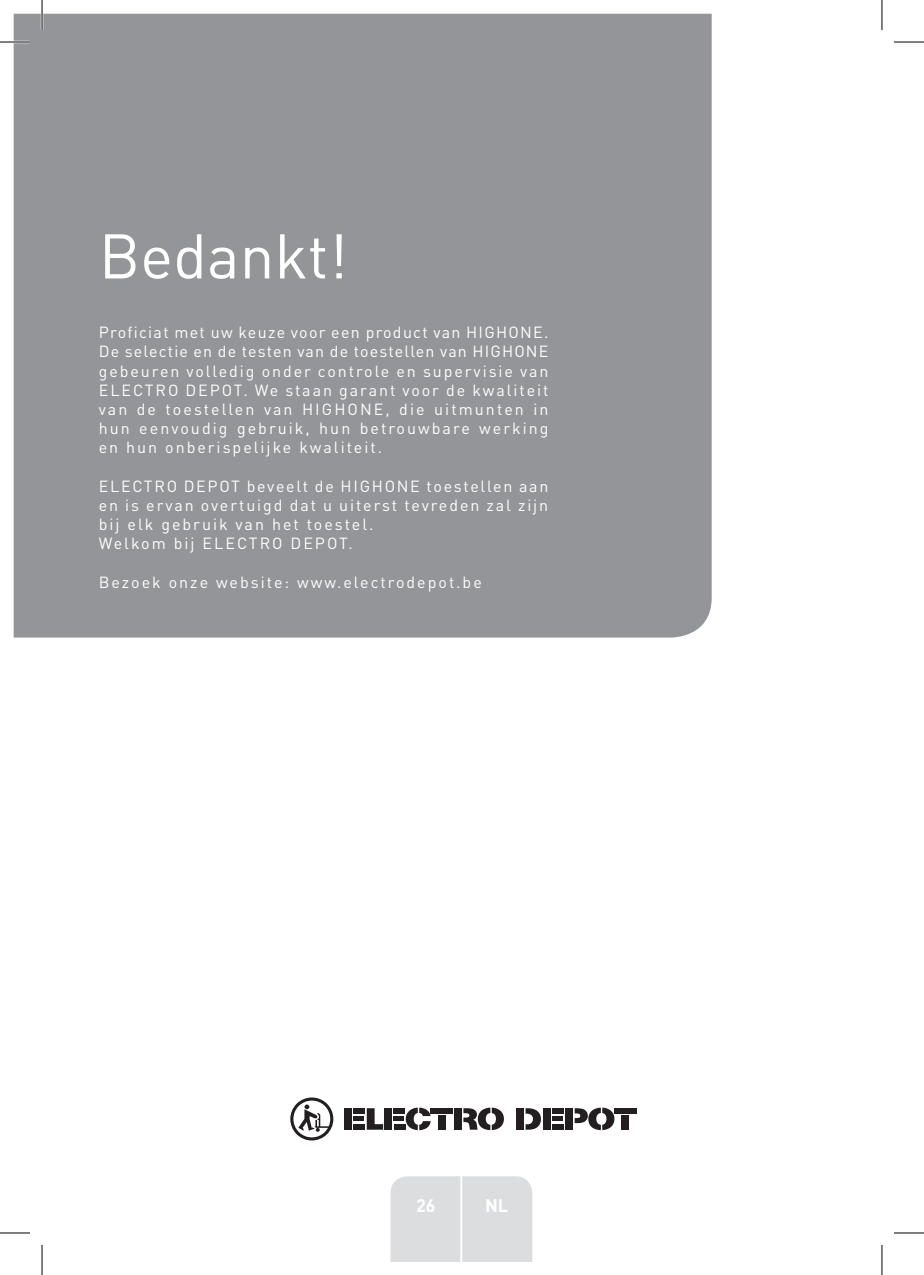
<style>
.page{position:relative;width:924px;height:1275px;background:#fff}
.page>*{position:absolute;margin:0;border:0;box-sizing:border-box;transform-origin:0 0}
.t1{font:62px "DIN Pro";color:#fff}
.t2{font:700 18px "DIN Pro";color:#fff}
.t3{font:16px/19.2px "DIN Pro";letter-spacing:.125em;color:#fff;text-align:justify}
</style>
<div class="page">
<div style="left:14px;top:14px;width:697px;height:623px;background:#939598"></div>
<svg style="left:366px;top:1108px;width:17px;height:21px"></svg>
<div style="left:393px;top:1116px;width:10px;height:5px;background:#231f20"></div>
<div style="left:393px;top:1108px;width:12px;height:5px;background:#231f20"></div>
<div style="left:393px;top:1124px;width:12px;height:5px;background:#231f20"></div>
<div style="left:384px;top:1108px;width:8px;height:21px;background:#231f20"></div>
<div style="left:353px;top:1116px;width:10px;height:5px;background:#231f20"></div>
<div style="left:353px;top:1108px;width:12px;height:5px;background:#231f20"></div>
<div style="left:353px;top:1124px;width:12px;height:5px;background:#231f20"></div>
<div style="left:344px;top:1108px;width:8px;height:21px;background:#231f20"></div>
<div style="left:454px;top:1108px;width:8px;height:21px;background:#231f20"></div>
<svg style="left:463px;top:1107px;width:40px;height:23px"></svg>
<svg style="left:405px;top:1107px;width:25px;height:23px"></svg>
<div style="left:430px;top:1108px;width:23px;height:5px;background:#231f20"></div>
<div style="left:437px;top:1115px;width:8px;height:14px;background:#231f20"></div>
<div style="left:552px;top:1116px;width:10px;height:5px;background:#231f20"></div>
<div style="left:552px;top:1108px;width:11px;height:5px;background:#231f20"></div>
<div style="left:552px;top:1124px;width:11px;height:5px;background:#231f20"></div>
<div style="left:542px;top:1108px;width:8px;height:21px;background:#231f20"></div>
<div style="left:516px;top:1108px;width:8px;height:21px;background:#231f20"></div>
<svg style="left:525px;top:1108px;width:15px;height:21px"></svg>
<div style="left:614px;top:1108px;width:22px;height:5px;background:#231f20"></div>
<div style="left:621px;top:1115px;width:8px;height:14px;background:#231f20"></div>
<div style="left:565px;top:1108px;width:8px;height:21px;background:#231f20"></div>
<svg style="left:574px;top:1107px;width:40px;height:23px"></svg>
<svg style="left:290px;top:1097px;width:43px;height:43px"></svg>
<div style="left:390px;top:1176px;width:142px;height:85px;background:#dcdddf"></div>
<hr style="left:460px;top:1153px;width:2px;height:108px;background:#fff">
<hr style="left:0;top:41px;width:30px;height:2px;background:#fff">
<hr style="left:41px;top:0;width:2px;height:30px;background:#fff">
<hr style="left:0;top:42px;width:30px;height:1px;background:#000">
<hr style="left:893px;top:42px;width:30px;height:1px;background:#000">
<hr style="left:0;top:1232px;width:30px;height:1px;background:#000">
<hr style="left:893px;top:1232px;width:30px;height:1px;background:#000">
<hr style="left:42px;top:0;width:1px;height:30px;background:#000">
<hr style="left:42px;top:1245px;width:1px;height:30px;background:#000">
<hr style="left:881px;top:0;width:1px;height:30px;background:#000">
<hr style="left:881px;top:1245px;width:1px;height:30px;background:#000">
<h1 class="t1" style="left:99px;top:214px;width:250px">Bedankt!</h1>
<p class="t3" style="left:99px;top:322px;width:451px">Proficiat met uw keuze voor een product van HIGHONE.<br>De selectie en de testen van de toestellen van HIGHONE gebeuren volledig onder controle en supervisie van ELECTRO DEPOT. We staan garant voor de kwaliteit van de toestellen van HIGHONE, die uitmunten in hun eenvoudig gebruik, hun betrouwbare werking en hun onberispelijke kwaliteit.</p>
<p class="t3" style="left:99px;top:476px;width:451px;text-align:left">ELECTRO DEPOT beveelt de HIGHONE toestellen aan en is ervan overtuigd dat u uiterst tevreden zal zijn bij elk gebruik van het toestel.<br>Welkom bij ELECTRO DEPOT.</p>
<p class="t3" style="left:99px;top:572px;width:384px">Bezoek onze website: www.electrodepot.be</p>
<p class="t2" style="left:416px;top:1192px;width:21px">26</p>
<p class="t2" style="left:485px;top:1192px;width:25px">NL</p>
</div>
